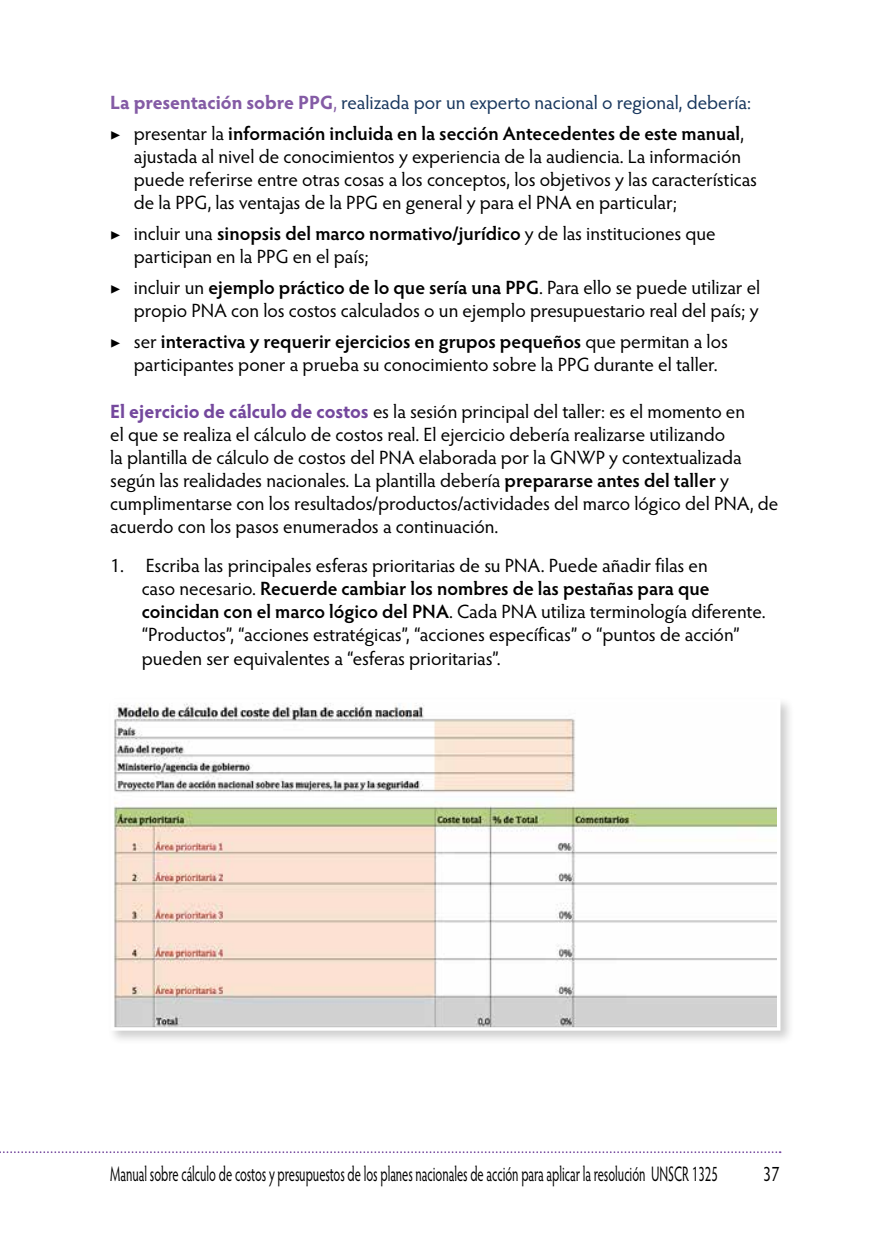
<style>
.page{position:relative;width:882px;height:1260px;background:#fff}
.page>*{position:absolute;margin:0;border:0;box-sizing:border-box;transform-origin:0 0}
.t1{font:21px "Hypatia Sans Pro";color:#000;scale:.6 1}
.t2{font:21px "Hypatia Sans Pro";color:#000;scale:.75 1}
.t3{font:19.25px/23.1px "Hypatia Sans Pro";letter-spacing:-.005em;color:#000}
.t4{font:600 19.25px/31px "Hypatia Sans Pro";letter-spacing:-.005em;color:#000}
.s1{font-weight:700;color:#845ba5}
.s2{font-weight:400;color:#845ba5}
.s3{font-weight:400;color:#17365d}
.s4{font-weight:400}
.s5{font-weight:600}
.s6{font-weight:700;color:#74489d}
</style>
<div class="page">
<svg style="left:0;top:1151px;width:781px;height:2px"></svg>
<div style="left:107px;top:696px;width:688px;height:349px;background:#000;opacity:.2"></div>
<img style="left:115px;top:704px;width:660px;height:322px">
<div style="left:110px;top:699px;width:670px;height:332px;border:4px solid #fff"></div>
<p class="t4" style="left:110px;top:86px;width:642px"><span class="s1">La presentación sobre PPG</span><span class="s2">,</span> <span class="s3">realizada por un experto nacional o regional, debería: </span><span class="s4">▶ presentar la</span> información incluida en la sección Antecedentes de este manual<span class="s4">,</span></p>
<p class="t3" style="left:134px;top:144px;width:625px">ajustada al nivel de conocimientos y experiencia de la audiencia. La información puede referirse entre otras cosas a los conceptos, los objetivos y las características de la PPG, las ventajas de la PPG en general y para el PNA en particular;</p>
<p class="t3" style="left:134px;top:221px;width:583px;text-indent:-24px">▶ incluir una <span class="s5">sinopsis del marco normativo/jurídico</span> y de las instituciones que participan en la PPG en el país;</p>
<p class="t3" style="left:110px;top:275px;width:652px;text-align:right">▶ incluir un <span class="s5">ejemplo práctico de lo que sería una PPG</span>. Para ello se puede utilizar el propio PNA con los costos calculados o un ejemplo presupuestario real del país; y</p>
<p class="t3" style="left:134px;top:329px;width:596px;text-indent:-24px">▶ ser <span class="s5">interactiva y requerir ejercicios en grupos pequeños</span> que permitan a los participantes poner a prueba su conocimiento sobre la PPG durante el taller.</p>
<p class="t3" style="left:110px;top:399px;width:670px"><span class="s6">El ejercicio de cálculo de costos</span> es la sesión principal del taller: es el momento en<br>el que se realiza el cálculo de costos real. El ejercicio debería realizarse utilizando<br>la plantilla de cálculo de costos del PNA elaborada por la GNWP y contextualizada según las realidades nacionales. La plantilla debería <span class="s5">prepararse antes del taller</span> y cumplimentarse con los resultados/productos/actividades del marco lógico del PNA, de acuerdo con los pasos enumerados a continuación.</p>
<p class="t3" style="left:142px;top:553px;width:626px;text-indent:-31px">1. Escriba las principales esferas prioritarias de su PNA. Puede añadir filas en<br>caso necesario. <span class="s5">Recuerde cambiar los nombres de las pestañas para que coincidan con el marco lógico del PNA</span>. Cada PNA utiliza terminología diferente. “Productos”, “acciones estratégicas”, “acciones específicas” o “puntos de acción” pueden ser equivalentes a “esferas prioritarias”.</p>
<p class="t1" style="left:110px;top:1160px;width:1014px">Manual sobre cálculo de costos y presupuestos de los planes nacionales de acción para aplicar la resolución UNSCR 1325</p>
<p class="t2" style="left:763px;top:1160px;width:23px">37</p>
</div>
